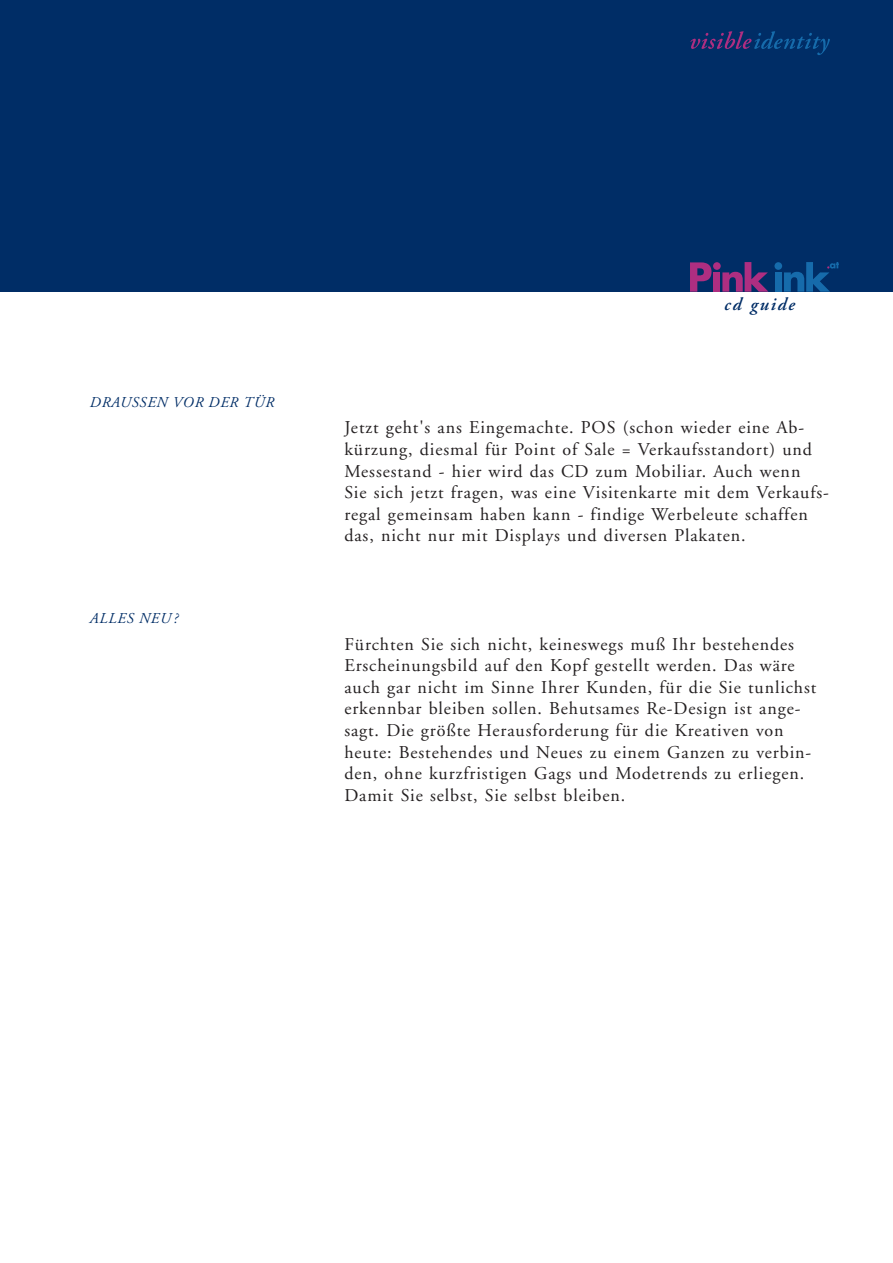
<style>
.page{position:relative;width:893px;height:1263px;background:#fff}
.page>*{position:absolute;margin:0;border:0;box-sizing:border-box;transform-origin:0 0}
.t1{font:18px/21.6px "Adobe Garamond";letter-spacing:.05em;color:#231f20}
.t2{font:italic 600 18px "Adobe Garamond";letter-spacing:.095em;color:#002d66}
.t3{font:italic 15px "Adobe Garamond";letter-spacing:.05em;color:#002d66}
</style>
<div class="page">
<div style="left:0;top:0;width:893px;height:291px;background:#002d66"></div>
<div style="left:775px;top:272px;width:7px;height:19px;background:#166bab"></div>
<div style="left:774px;top:262px;width:8px;height:8px;background:#166bab;border-radius:50%"></div>
<svg style="left:722px;top:262px;width:46px;height:29px"></svg>
<div style="left:713px;top:272px;width:7px;height:19px;background:#ae2e81"></div>
<div style="left:713px;top:262px;width:8px;height:8px;background:#ae2e81;border-radius:50%"></div>
<svg style="left:690px;top:262px;width:21px;height:29px"></svg>
<svg style="left:784px;top:262px;width:55px;height:29px"></svg>
<svg style="left:690px;top:31px;width:140px;height:24px"></svg>
<p class="t3" style="left:89px;top:396px;width:186px">DRAUSSEN VOR DER TÜR</p>
<p class="t3" style="left:89px;top:612px;width:90px">ALLES NEU?</p>
<p class="t2" style="left:724px;top:297px;width:72px">cd guide</p>
<p class="t1" style="left:344px;top:418px;width:486px">Jetzt geht's ans Eingemachte. POS (schon wieder eine Ab&shy;kürzung, diesmal für Point of Sale = Verkaufsstandort) und Messestand - hier wird das CD zum Mobiliar. Auch wenn<br>Sie sich jetzt fragen, was eine Visitenkarte mit dem Verkaufs&shy;regal gemeinsam haben kann - findige Werbeleute schaffen das, nicht nur mit Displays und diversen Plakaten.</p>
<p class="t1" style="left:344px;top:635px;width:473px">Fürchten Sie sich nicht, keineswegs muß Ihr bestehendes Erscheinungsbild auf den Kopf gestellt werden. Das wäre auch gar nicht im Sinne Ihrer Kunden, für die Sie tunlichst erkennbar bleiben sollen. Behutsames Re-Design ist ange&shy;sagt. Die größte Herausforderung für die Kreativen von heute: Bestehendes und Neues zu einem Ganzen zu verbin&shy;den, ohne kurzfristigen Gags und Modetrends zu erliegen.<br>Damit Sie selbst, Sie selbst bleiben.</p>
</div>
